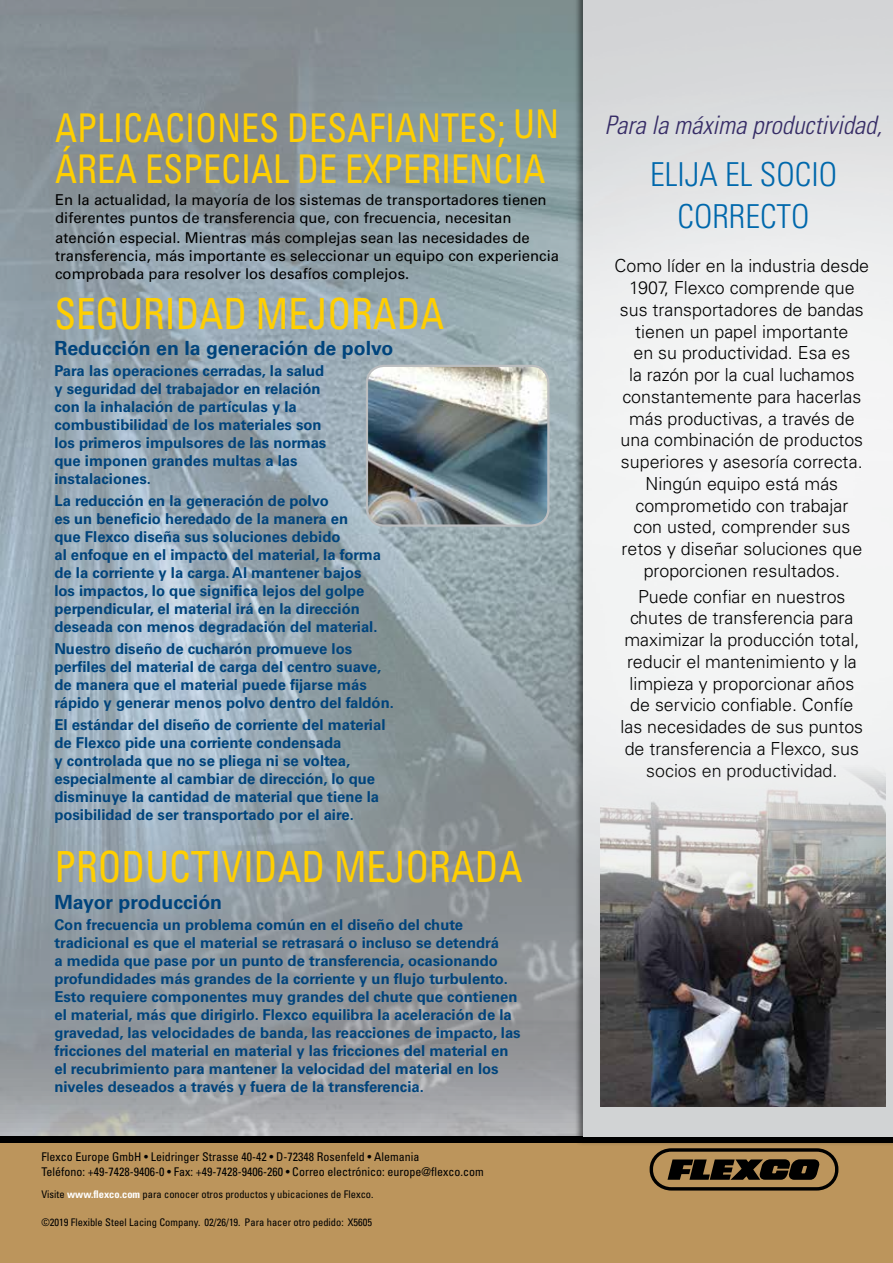
<style>
.page{position:relative;width:893px;height:1263px;background:#fff}
.page>*{position:absolute;margin:0;border:0;box-sizing:border-box;transform-origin:0 0}
.t1{font:condensed 42.9px "Univers LT Std";color:#ffcf01;scale:.91 1}
.t2{font:condensed 39.6px/40.8px "Univers LT Std";color:#ffcf01;scale:.91 1}
.t3{font:300 condensed 33px/42px "Univers LT Std";color:#0068ac;text-align:center}
.t4{font:italic 300 condensed 25.5px "Univers LT Std";color:#362c66}
.t5{font:700 19.5px "Univers LT Std";color:#00447c}
.t6{font:300 18px/21.8px "Univers LT Std";color:#000;text-align:center}
.t7{font:700 15px/18px "Univers LT Std";color:#00447c}
.t8{font:15px/18px "Univers LT Std";color:#000}
.t9{font:condensed 12px/15px "Univers LT Std";color:#000}
.t10{font:condensed 10.5px "Univers LT Std";color:#000}
.s1{font-weight:700;color:#fff}
</style>
<div class="page">
<img style="left:0;top:0;width:574px;height:1136px">
<div style="left:0;top:1143px;width:893px;height:120px;background:#bc955c"></div>
<div style="left:0;top:1136px;width:893px;height:7px;background:#000"></div>
<svg style="left:650px;top:1148px;width:188px;height:42px"></svg>
<div style="left:574px;top:0;width:319px;height:1146px;background:#000;opacity:.5"></div>
<img style="left:584px;top:0;width:309px;height:1136px">
<img style="left:367px;top:366px;width:181px;height:160px">
<div style="left:366px;top:365px;width:183px;height:162px;border:2px solid #bcbec0;border-radius:17px"></div>
<img style="left:601px;top:754px;width:285px;height:352px">
<h2 class="t2" style="left:55px;top:107px;width:555px">APLICACIONES DESAFIANTES; UN<br>ÁREA ESPECIAL DE EXPERIENCIA</h2>
<p class="t8" style="left:55px;top:191px;width:493px">En la actualidad, la mayoría de los sistemas de transportadores tienen diferentes puntos de transferencia que, con frecuencia, necesitan</p>
<p class="t8" style="left:55px;top:229px;width:505px">atención especial. Mientras más complejas sean las necesidades de transferencia, más importante es seleccionar un equipo con experiencia comprobada para resolver los desafíos complejos.</p>
<h1 class="t1" style="left:54px;top:286px;width:430px">SEGURIDAD MEJORADA</h1>
<h3 class="t5" style="left:54px;top:337px;width:341px">Reducción en la generación de polvo</h3>
<p class="t7" style="left:54px;top:362px;width:273px">Para las operaciones cerradas, la salud y seguridad del trabajador en relación con la inhalación de partículas y la combustibilidad de los materiales son los primeros impulsores de las normas que imponen grandes multas a las instalaciones.</p>
<p class="t7" style="left:54px;top:492px;width:328px">La reducción en la generación de polvo<br>es un beneficio heredado de la manera en<br>que Flexco diseña sus soluciones debido<br>al enfoque en el impacto del material, la forma de la corriente y la carga. Al mantener bajos los impactos, lo que significa lejos del golpe perpendicular, el material irá en la dirección deseada con menos degradación del material.</p>
<p class="t7" style="left:54px;top:640px;width:341px">Nuestro diseño de cucharón promueve los perfiles del material de carga del centro suave, de manera que el material puede fijarse más rápido y generar menos polvo dentro del faldón.</p>
<p class="t7" style="left:54px;top:716px;width:333px">El estándar del diseño de corriente del material de Flexco pide una corriente condensada<br>y controlada que no se pliega ni se voltea, especialmente al cambiar de dirección, lo que disminuye la cantidad de material que tiene la posibilidad de ser transportado por el aire.</p>
<h1 class="t1" style="left:54px;top:840px;width:516px">PRODUCTIVIDAD MEJORADA</h1>
<h3 class="t5" style="left:54px;top:890px;width:169px">Mayor producción</h3>
<p class="t7" style="left:54px;top:916px;width:468px">Con frecuencia un problema común en el diseño del chute tradicional es que el material se retrasará o incluso se detendrá<br>a medida que pase por un punto de transferencia, ocasionando profundidades más grandes de la corriente y un flujo turbulento.<br>Esto requiere componentes muy grandes del chute que contienen el material, más que dirigirlo. Flexco equilibra la aceleración de la gravedad, las velocidades de banda, las reacciones de impacto, las fricciones del material en material y las fricciones del material en el recubrimiento para mantener la velocidad del material en los niveles deseados a través y fuera de la transferencia.</p>
<p class="t9" style="left:41px;top:1149px;width:444px">Flexco Europe GmbH • Leidringer Strasse 40-42 • D-72348 Rosenfeld • Alemania<br>Teléfono: +49-7428-9406-0 • Fax: +49-7428-9406-260 • Correo electrónico: europe@flexco.com</p>
<p class="t10" style="left:41px;top:1187px;width:334px">Visite <span class="s1">www.flexco.com</span> para conocer otros productos y ubicaciones de Flexco.</p>
<p class="t10" style="left:41px;top:1215px;width:332px">©2019 Flexible Steel Lacing Company. 02/26/19. Para hacer otro pedido: X5605</p>
<h3 class="t4" style="left:605px;top:110px;width:279px">Para la máxima productividad,</h3>
<h3 class="t3" style="left:650px;top:153px;width:188px">ELIJA EL SOCIO<br>CORRECTO</h3>
<p class="t6" style="left:615px;top:255px;width:256px">Como líder en la industria desde<br>1907, Flexco comprende que sus transportadores de bandas tienen un papel importante<br>en su productividad. Esa es<br>la razón por la cual luchamos constantemente para hacerlas más productivas, a través de una combinación de productos superiores y asesoría correcta.<br>Ningún equipo está más comprometido con trabajar<br>con usted, comprender sus retos y diseñar soluciones que proporcionen resultados.</p>
<p class="t6" style="left:620px;top:585px;width:244px">Puede confiar en nuestros chutes de transferencia para maximizar la producción total, reducir el mantenimiento y la limpieza y proporcionar años de servicio confiable. Confíe las necesidades de sus puntos de transferencia a Flexco, sus socios en productividad.</p>
</div>
